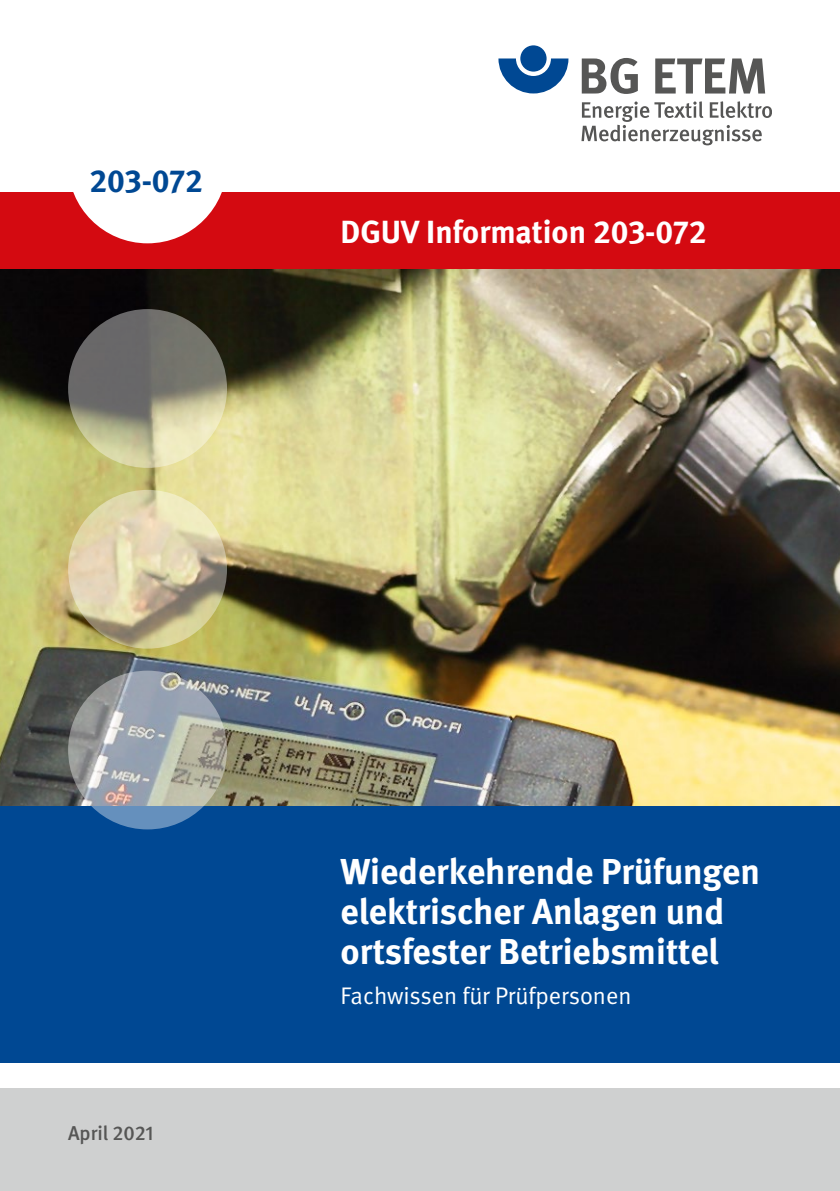
<style>
.page{position:relative;width:840px;height:1191px;background:#fff}
.page>*{position:absolute;margin:0;border:0;box-sizing:border-box;transform-origin:0 0}
.t1{font:700 36px/40px "DGUV Meta";color:#fff}
.t2{font:700 32px "DGUV Meta";color:#fff}
.t3{font:700 32px "DGUV Meta";color:#004893}
.t4{font:24px "DGUV Meta";color:#fff}
.t5{font:500 20px "DGUV Meta";color:#565655}
</style>
<div class="page">
<img style="left:0;top:269px;width:839px;height:537px">
<div style="left:0;top:1088px;width:839px;height:103px;background:#cfd0d0"></div>
<div style="left:0;top:806px;width:839px;height:256px;background:#004893"></div>
<div style="left:0;top:192px;width:839px;height:77px;background:#d40a11"></div>
<svg style="left:68px;top:309px;width:159px;height:159px;background:#908f7e"></svg>
<svg style="left:68px;top:490px;width:159px;height:158px;background:#d2c6a3"></svg>
<svg style="left:68px;top:670px;width:159px;height:159px;background:#a1a8ac"></svg>
<div style="left:68px;top:85px;width:159px;height:158px;background:#fff;border-radius:50%"></div>
<svg style="left:498px;top:58px;width:70px;height:35px"></svg>
<div style="left:520px;top:45px;width:26px;height:27px;background:#004893;border-radius:50%"></div>
<svg style="left:581px;top:58px;width:56px;height:36px"></svg>
<svg style="left:655px;top:58px;width:109px;height:35px"></svg>
<svg style="left:581px;top:101px;width:190px;height:44px"></svg>
<p class="t3" style="left:89px;top:162px;width:115px">203-072</p>
<p class="t2" style="left:340px;top:212px;width:367px">DGUV Information 203-072</p>
<p class="t5" style="left:68px;top:1121px;width:87px">April 2021</p>
<p class="t1" style="left:340px;top:852px;width:421px">Wiederkehrende Prüfungen elektrischer Anlagen und ortsfester Betriebsmittel</p>
<p class="t4" style="left:340px;top:981px;width:292px">Fachwissen für Prüfpersonen</p>
</div>
